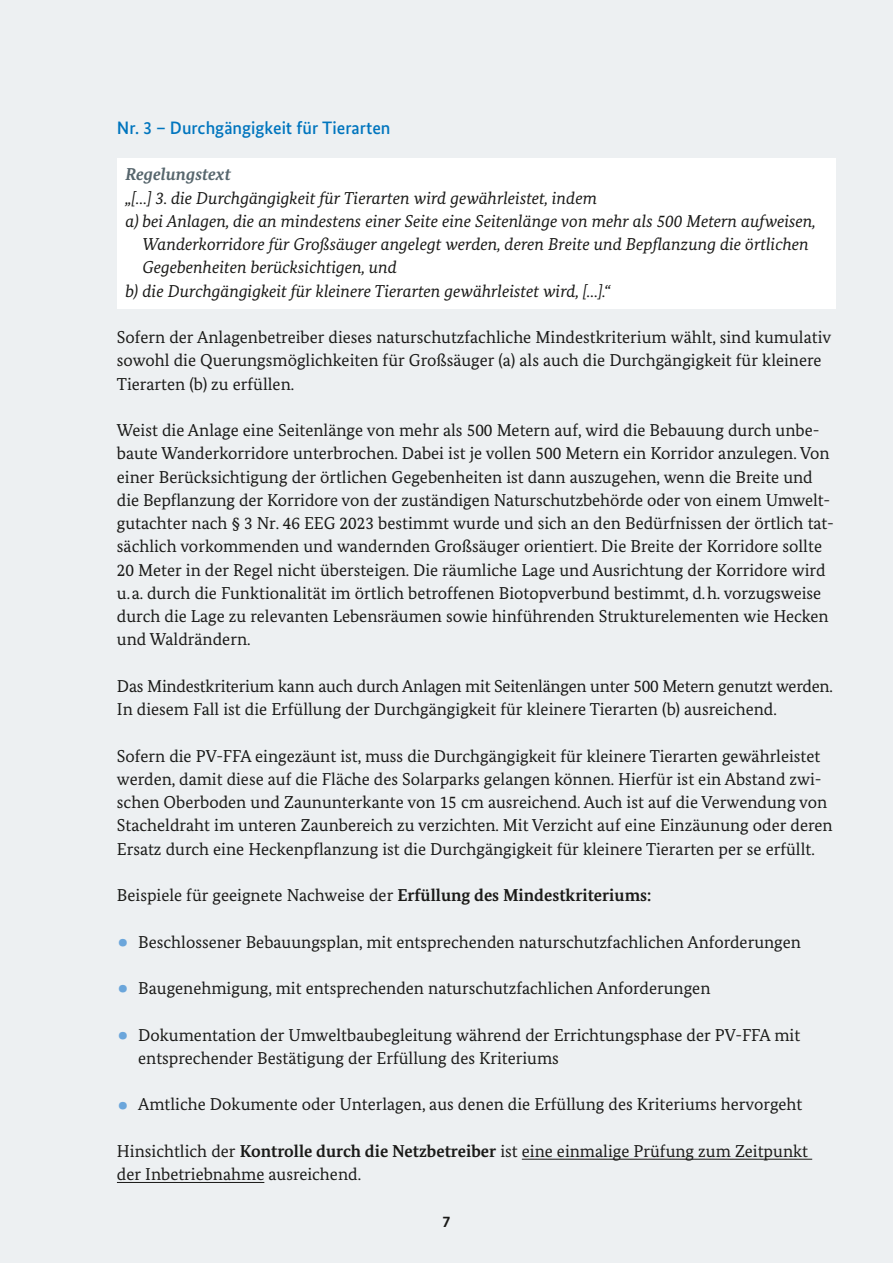
<style>
.page{position:relative;width:893px;height:1263px;background:#edf0f2}
.page>*{position:absolute;margin:0;border:0;box-sizing:border-box;transform-origin:0 0}
.t1{font:500 18px "Bundes Sans";color:#0075be}
.t2{font:17.25px/23.2px "Bundes Serif";color:#1a1a18}
.t3{font:italic 17.25px/23.2px "Bundes Serif";color:#1a1a18}
.t4{font:700 15.75px "Bundes Sans";color:#1a1a18}
.s1{font-weight:700;color:#57666d}
.s2{font-weight:700}
.s3{font-size:37.5px;color:#6ba6db}
</style>
<div class="page">
<div style="left:117px;top:158px;width:719px;height:58px;background:#fff"></div>
<div style="left:117px;top:205px;width:719px;height:81px;background:#fff"></div>
<div style="left:117px;top:275px;width:719px;height:34px;background:#fff"></div>
<hr style="left:522px;top:1159px;width:290px;height:1px;background:#1a1a18">
<hr style="left:117px;top:1182px;width:147px;height:1px;background:#1a1a18">
<h3 class="t1" style="left:117px;top:117px;width:275px">Nr. 3 – Durchgängigkeit für Tierarten</h3>
<p class="t3" style="left:125px;top:163px;width:473px"><span class="s1">Regelungstext<br></span>„[…] 3. die Durchgängigkeit für Tierarten wird gewährleistet, indem</p>
<p class="t3" style="left:142px;top:209px;width:675px;text-indent:-17px">a) bei Anlagen, die an mindestens einer Seite eine Seitenlänge von mehr als 500 Metern aufweisen,<br>Wanderkorridore für Großsäuger angelegt werden, deren Breite und Bepflanzung die örtlichen<br>Gegebenheiten berücksichtigen, und</p>
<p class="t3" style="left:125px;top:279px;width:487px">b) die Durchgängigkeit für kleinere Tierarten gewährleistet wird, […].“</p>
<p class="t2" style="left:117px;top:325px;width:716px">Sofern der Anlagenbetreiber dieses naturschutzfachliche Mindestkriterium wählt, sind kumulativ sowohl die Querungsmöglichkeiten für Großsäuger (a) als auch die Durchgängigkeit für kleinere<br>Tierarten (b) zu erfüllen.</p>
<p class="t2" style="left:117px;top:418px;width:718px">Weist die Anlage eine Seitenlänge von mehr als 500 Metern auf, wird die Bebauung durch unbe&shy;baute Wanderkorridore unterbrochen. Dabei ist je vollen 500 Metern ein Korridor anzulegen. Von einer Berücksichtigung der örtlichen Gegebenheiten ist dann auszugehen, wenn die Breite und die Bepflanzung der Korridore von der zuständigen Naturschutzbehörde oder von einem Umwelt-- gutachter nach § 3 Nr. 46 EEG 2023 bestimmt wurde und sich an den Bedürfnissen der örtlich tat&shy;sächlich vorkommenden und wandernden Großsäuger orientiert. Die Breite der Korridore sollte 20 Meter in der Regel nicht übersteigen. Die räumliche Lage und Ausrichtung der Korridore wird u.a. durch die Funktionalität im örtlich betroffenen Biotopverbund bestimmt, d.h. vorzugsweise durch die Lage zu relevanten Lebensräumen sowie hinführenden Strukturelementen wie Hecken und Waldrändern.</p>
<p class="t2" style="left:117px;top:674px;width:717px">Das Mindestkriterium kann auch durch Anlagen mit Seitenlängen unter 500 Metern genutzt werden.<br>In diesem Fall ist die Erfüllung der Durchgängigkeit für kleinere Tierarten (b) ausreichend.</p>
<p class="t2" style="left:117px;top:744px;width:717px">Sofern die PV-FFA eingezäunt ist, muss die Durchgängigkeit für kleinere Tierarten gewährleistet werden, damit diese auf die Fläche des Solarparks gelangen können. Hierfür ist ein Abstand zwi&shy;schen Oberboden und Zaununterkante von 15 cm ausreichend. Auch ist auf die Verwendung von Stacheldraht im unteren Zaunbereich zu verzichten. Mit Verzicht auf eine Einzäunung oder deren Ersatz durch eine Heckenpflanzung ist die Durchgängigkeit für kleinere Tierarten per se erfüllt.</p>
<p class="t2" style="left:117px;top:883px;width:536px">Beispiele für geeignete Nachweise der <span class="s2">Erfüllung des Mindestkriteriums:</span></p>
<p class="t2" style="left:117px;top:930px;width:686px"><span class="s3">•</span> Beschlossener Bebauungsplan, mit entsprechenden naturschutzfachlichen Anforderungen</p>
<p class="t2" style="left:117px;top:976px;width:595px"><span class="s3">•</span> Baugenehmigung, mit entsprechenden naturschutzfachlichen Anforderungen</p>
<p class="t2" style="left:138px;top:1023px;width:663px;text-indent:-21px"><span class="s3">•</span> Dokumentation der Umweltbaubegleitung während der Errichtungsphase der PV-FFA mit entsprechender Bestätigung der Erfüllung des Kriteriums</p>
<p class="t2" style="left:117px;top:1093px;width:687px"><span class="s3">•</span> Amtliche Dokumente oder Unterlagen, aus denen die Erfüllung des Kriteriums hervorgeht</p>
<p class="t2" style="left:117px;top:1139px;width:693px">Hinsichtlich der <span class="s2">Kontrolle durch die Netzbetreiber</span> ist eine einmalige Prüfung zum Zeitpunkt der Inbetriebnahme ausreichend.</p>
<p class="t4" style="left:443px;top:1212px;width:9px">7</p>
</div>
